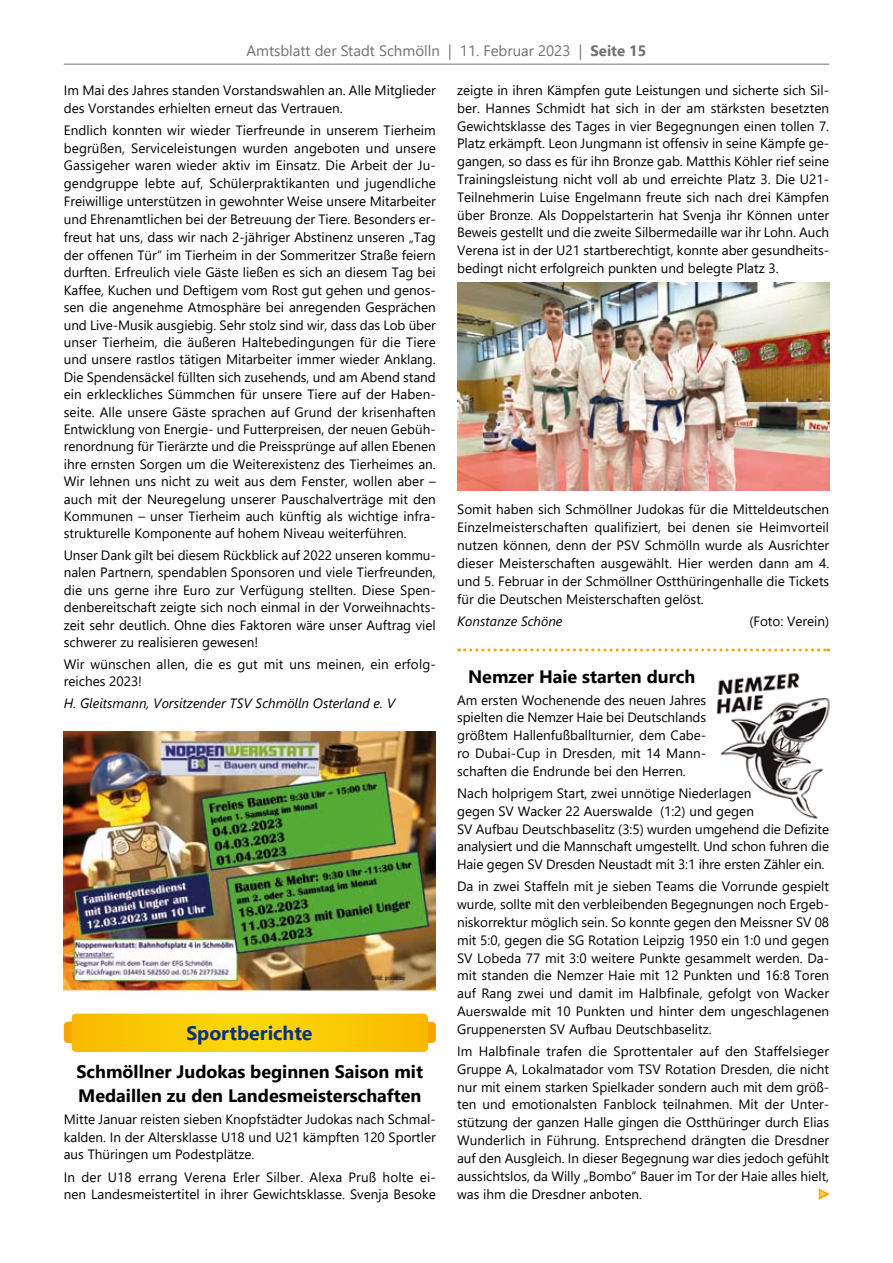
<style>
.page{position:relative;width:893px;height:1263px;background:#fff}
.page>*{position:absolute;margin:0;border:0;box-sizing:border-box;transform-origin:0 0}
.t1{font:700 19.5px "Segoe UI";color:#043381}
.t2{font:700 18px/23.7px "Segoe UI";color:#000}
.t3{font:15px "Segoe UI";color:#707173}
.t4{font:13.5px/17.9px "Segoe UI";color:#000;text-align:justify}
.t5{font:italic 13.5px "Segoe UI";color:#000}
.t6{font:9px "Arial Narrow";color:#fcc867}
.s1{font-weight:700}
</style>
<div class="page">
<hr style="left:64px;top:64px;width:765px;height:1px;background:#707173">
<svg style="left:459px;top:648px;width:370px;height:3px"></svg>
<img style="left:64px;top:731px;width:372px;height:262px">
<div style="left:64px;top:1022px;width:372px;height:21px;background:#faa401;border-radius:4px"></div>
<svg style="left:72px;top:1013px;width:356px;height:39px;background:#fac909"></svg>
<img style="left:457px;top:282px;width:372px;height:208px">
<img style="left:716px;top:673px;width:114px;height:146px">
<svg style="left:818px;top:1188px;width:12px;height:12px"></svg>
<p class="t3" style="left:246px;top:36px;width:400px">Amtsblatt der Stadt Schmölln | 11. Februar 2023 | <span class="s1">Seite 15</span></p>
<p class="t4" style="left:64px;top:80px;width:374px">Im Mai des Jahres standen Vorstandswahlen an. Alle Mitglieder des Vorstandes erhielten erneut das Vertrauen.</p>
<p class="t4" style="left:64px;top:120px;width:374px">Endlich konnten wir wieder Tierfreunde in unserem Tierheim begrüßen, Serviceleistungen wurden angeboten und unsere Gassigeher waren wieder aktiv im Einsatz. Die Arbeit der Ju&shy;gendgruppe lebte auf, Schülerpraktikanten und jugendliche Freiwillige unterstützen in gewohnter Weise unsere Mitarbeiter und Ehrenamtlichen bei der Betreuung der Tiere. Besonders er&shy;freut hat uns, dass wir nach 2-jähriger Abstinenz unseren „Tag der offenen Tür“ im Tierheim in der Sommeritzer Straße feiern durften. Erfreulich viele Gäste ließen es sich an diesem Tag bei Kaffee, Kuchen und Deftigem vom Rost gut gehen und genos&shy;sen die angenehme Atmosphäre bei anregenden Gesprächen und Live-Musik ausgiebig. Sehr stolz sind wir, dass das Lob über unser Tierheim, die äußeren Haltebedingungen für die Tiere und unsere rastlos tätigen Mitarbeiter immer wieder Anklang.<br>Die Spendensäckel füllten sich zusehends, und am Abend stand ein erkleckliches Sümmchen für unsere Tiere auf der Haben&shy;seite. Alle unsere Gäste sprachen auf Grund der krisenhaften Entwicklung von Energie- und Futterpreisen, der neuen Gebüh&shy;renordnung für Tierärzte und die Preissprünge auf allen Ebenen ihre ernsten Sorgen um die Weiterexistenz des Tierheimes an.<br>Wir lehnen uns nicht zu weit aus dem Fenster, wollen aber – auch mit der Neuregelung unserer Pauschalverträge mit den Kommunen – unser Tierheim auch künftig als wichtige infra&shy;strukturelle Komponente auf hohem Niveau weiterführen.</p>
<p class="t4" style="left:64px;top:545px;width:374px;line-height:17.4px">Unser Dank gilt bei diesem Rückblick auf 2022 unseren kommu&shy;nalen Partnern, spendablen Sponsoren und viele Tierfreunden, die uns gerne ihre Euro zur Verfügung stellten. Diese Spen&shy;denbereitschaft zeigte sich noch einmal in der Vorweihnachts&shy;zeit sehr deutlich. Ohne dies Faktoren wäre unser Auftrag viel schwerer zu realisieren gewesen!</p>
<p class="t4" style="left:64px;top:654px;width:374px;line-height:17.4px">Wir wünschen allen, die es gut mit uns meinen, ein erfolg&shy;reiches 2023!</p>
<p class="t5" style="left:64px;top:690px;width:333px">H. Gleitsmann, Vorsitzender TSV Schmölln Osterland e. V</p>
<p class="t4" style="left:457px;top:80px;width:374px">zeigte in ihren Kämpfen gute Leistungen und sicherte sich Sil&shy;ber. Hannes Schmidt hat sich in der am stärksten besetzten Gewichtsklasse des Tages in vier Begegnungen einen tollen 7.<br>Platz erkämpft. Leon Jungmann ist offensiv in seine Kämpfe ge&shy;gangen, so dass es für ihn Bronze gab. Matthis Köhler rief seine Trainingsleistung nicht voll ab und erreichte Platz 3. Die U21- Teilnehmerin Luise Engelmann freute sich nach drei Kämpfen über Bronze. Als Doppelstarterin hat Svenja ihr Können unter Beweis gestellt und die zweite Silbermedaille war ihr Lohn. Auch Verena ist in der U21 startberechtigt, konnte aber gesundheits&shy;bedingt nicht erfolgreich punkten und belegte Platz 3.</p>
<p class="t4" style="left:457px;top:499px;width:374px">Somit haben sich Schmöllner Judokas für die Mitteldeutschen Einzelmeisterschaften qualifiziert, bei denen sie Heimvorteil nutzen können, denn der PSV Schmölln wurde als Ausrichter dieser Meisterschaften ausgewählt. Hier werden dann am 4. und 5. Februar in der Schmöllner Ostthüringenhalle die Tickets für die Deutschen Meisterschaften gelöst.</p>
<p class="t5" style="left:457px;top:608px;width:107px">Konstanze Schöne</p>
<p class="t4" style="left:749px;top:611px;width:81px">(Foto: Verein)</p>
<h2 class="t2" style="left:468px;top:663px;width:229px">Nemzer Haie starten durch</h2>
<p class="t4" style="left:457px;top:690px;width:251px">Am ersten Wochenende des neuen Jahres spielten die Nemzer Haie bei Deutschlands größtem Hallenfußballturnier, dem Cabe&shy;ro Dubai-Cup in Dresden, mit 14 Mann&shy;schaften die Endrunde bei den Herren.</p>
<p class="t4" style="left:457px;top:783px;width:374px;text-align:left">Nach holprigem Start, zwei unnötige Niederlagen<br>gegen SV Wacker 22 Auerswalde (1:2) und gegen<br>SV Aufbau Deutschbaselitz (3:5) wurden umgehend die Defizite analysiert und die Mannschaft umgestellt. Und schon fuhren die Haie gegen SV Dresden Neustadt mit 3:1 ihre ersten Zähler ein.</p>
<p class="t4" style="left:457px;top:876px;width:374px">Da in zwei Staffeln mit je sieben Teams die Vorrunde gespielt wurde, sollte mit den verbleibenden Begegnungen noch Ergeb&shy;niskorrektur möglich sein. So konnte gegen den Meissner SV 08 mit 5:0, gegen die SG Rotation Leipzig 1950 ein 1:0 und gegen SV Lobeda 77 mit 3:0 weitere Punkte gesammelt werden. Da&shy;mit standen die Nemzer Haie mit 12 Punkten und 16:8 Toren auf Rang zwei und damit im Halbfinale, gefolgt von Wacker Auerswalde mit 10 Punkten und hinter dem ungeschlagenen Gruppenersten SV Aufbau Deutschbaselitz.</p>
<p class="t4" style="left:457px;top:1041px;width:374px">Im Halbfinale trafen die Sprottentaler auf den Staffelsieger Gruppe A, Lokalmatador vom TSV Rotation Dresden, die nicht nur mit einem starken Spielkader sondern auch mit dem größ&shy;ten und emotionalsten Fanblock teilnahmen. Mit der Unter&shy;stützung der ganzen Halle gingen die Ostthüringer durch Elias Wunderlich in Führung. Entsprechend drängten die Dresdner auf den Ausgleich. In dieser Begegnung war dies jedoch gefühlt aussichtslos, da Willy „Bombo“ Bauer im Tor der Haie alles hielt, was ihm die Dresdner anboten.</p>
<h1 class="t1" style="left:186px;top:1014px;width:128px">Sportberichte</h1>
<h2 class="t2" style="left:77px;top:1058px;width:348px">Schmöllner Judokas beginnen Saison mit<br>Medaillen zu den Landesmeisterschaften</h2>
<p class="t4" style="left:64px;top:1109px;width:374px">Mitte Januar reisten sieben Knopfstädter Judokas nach Schmal&shy;kalden. In der Altersklasse U18 und U21 kämpften 120 Sportler aus Thüringen um Podestplätze.</p>
<p class="t4" style="left:64px;top:1167px;width:374px">In der U18 errang Verena Erler Silber. Alexa Pruß holte ei&shy;nen Landesmeistertitel in ihrer Gewichtsklasse. Svenja Besoke</p>
<p class="t6" style="left:820px;top:1187px;width:10px">►</p>
</div>
